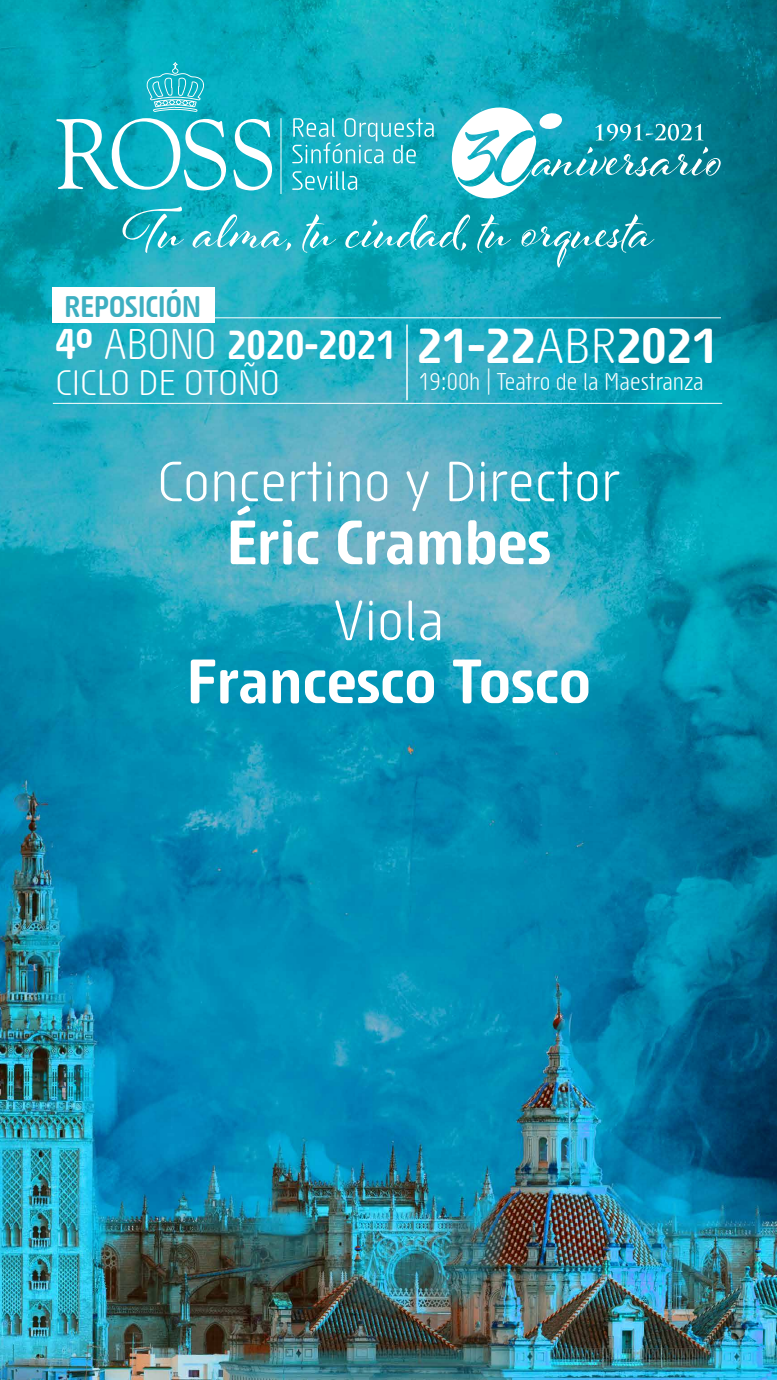
<style>
.page{position:relative;width:777px;height:1380px;background:#fff}
.page>*{position:absolute;margin:0;border:0;box-sizing:border-box;transform-origin:0 0}
.t1{font:700 60.62px "Sys TT";color:#fff}
.t2{font:55px "Sys TT";color:#fff}
.t3{font:700 39.44px "Sys TT";letter-spacing:-.005em;color:#fff;scale:.92 1}
.t4{font:34.44px "Sys TT";letter-spacing:-.005em;color:#fff}
.t5{font:700 29.06px "Sys TT";letter-spacing:-.005em;color:#3dafc1;scale:.92 1}
.t6{font:23.56px "Sys TT";color:#fff;scale:.92 1}
.s1{font-size:41.81px}
.s2{font-weight:400;font-size:41.81px}
.s3{font-size:47.81px}
.s4{font-weight:400;font-size:47.81px}
</style>
<div class="page">
<img style="left:0;top:0;width:776px;height:1380px">
<hr style="left:406px;top:325px;width:1px;height:75px;background:#fff">
<hr style="left:53px;top:317px;width:667px;height:1px;background:#fff">
<hr style="left:53px;top:403px;width:669px;height:1px;background:#fff">
<div style="left:52px;top:287px;width:162px;height:36px;background:#fff"></div>
<svg style="left:122px;top:206px;width:62px;height:47px;background:#30b6c4"></svg>
<svg style="left:192px;top:214px;width:99px;height:37px;background:#42bfce"></svg>
<svg style="left:302px;top:214px;width:34px;height:39px"></svg>
<svg style="left:345px;top:214px;width:125px;height:37px;background:#36b9c6"></svg>
<svg style="left:477px;top:214px;width:34px;height:39px"></svg>
<svg style="left:521px;top:214px;width:133px;height:54px;background:#21a4b5"></svg>
<svg style="left:56px;top:118px;width:170px;height:72px"></svg>
<svg style="left:233px;top:119px;width:39px;height:71px"></svg>
<svg style="left:292px;top:118px;width:141px;height:45px;background:#42bdcd"></svg>
<svg style="left:292px;top:171px;width:65px;height:19px"></svg>
<hr style="left:280px;top:118px;width:1px;height:76px;background:#fff">
<svg style="left:445px;top:101px;width:275px;height:104px"></svg>
<svg style="left:146px;top:62px;width:59px;height:50px;background:#35bece"></svg>
<p class="t5" style="left:64px;top:287px;width:151px">REPOSICIÓN</p>
<p class="t3" style="left:55px;top:318px;width:720px"><span class="s1">4º</span> <span class="s2">ABONO</span> 2020-2021 <span class="s3">21-22</span><span class="s4">ABR</span><span class="s3">2021</span></p>
<p class="t4" style="left:55px;top:360px;width:226px">CICLO DE OTOÑO</p>
<p class="t6" style="left:418px;top:366px;width:311px">19:00h | Teatro de la Maestranza</p>
<h2 class="t2" style="left:157px;top:445px;width:464px">Concertino y Director</h2>
<h1 class="t1" style="left:226px;top:502px;width:326px">Éric Crambes</h1>
<h2 class="t2" style="left:333px;top:584px;width:112px">Viola</h2>
<h1 class="t1" style="left:186px;top:641px;width:406px">Francesco Tosco</h1>
</div>
